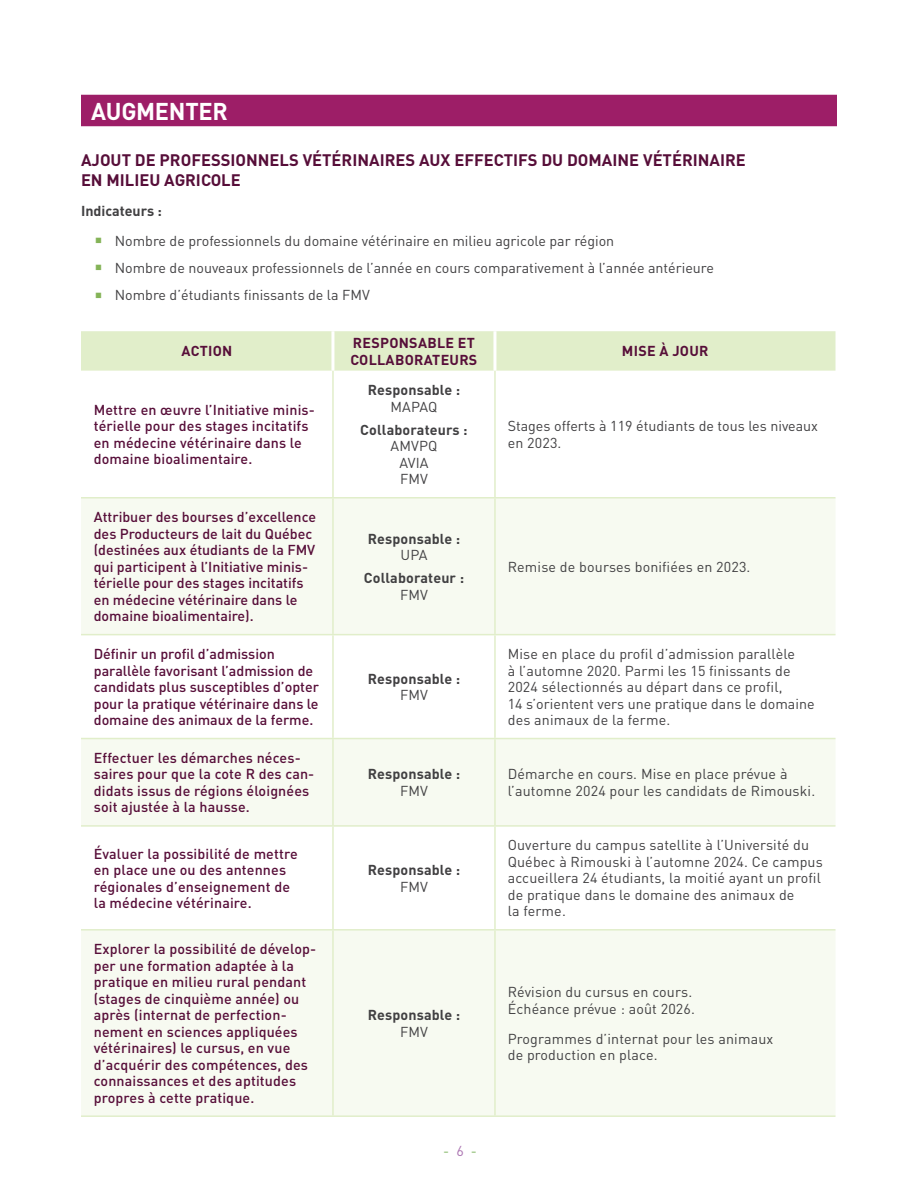
<style>
.page{position:relative;width:918px;height:1188px;background:#fff}
.page>*{position:absolute;margin:0;border:0;box-sizing:border-box;transform-origin:0 0}
.t1{font:700 24px "DINOT";letter-spacing:-.01em;color:#fff}
.t2{font:700 16.5px/19.5px "DINOT";color:#570e39}
.t3{font:500 14.25px/16.5px "DINOT";letter-spacing:.01em;color:#570e39}
.t4{font:14.25px/16.5px "DINOT";letter-spacing:.01em;color:#414042}
.t5{font:700 14.25px "DINOT";letter-spacing:.01em;color:#414042}
.t6{font:700 14.25px/16.5px "DINOT";letter-spacing:.02em;color:#570e39}
.t7{font:14.25px "DINOT";color:#82b664}
.s1{color:#aa73b1}
</style>
<div class="page">
<div style="left:81px;top:95px;width:756px;height:31px;background:#9d1e67"></div>
<div style="left:81px;top:331px;width:755px;height:40px;background:#e1eeca"></div>
<svg style="left:81px;top:499px;width:755px;height:616px;fill:#f7faf1"></svg>
<hr style="left:332px;top:371px;width:2px;height:126px;background:#e1eeca">
<hr style="left:494px;top:371px;width:2px;height:126px;background:#e1eeca">
<hr style="left:81px;top:497px;width:252px;height:2px;background:#e1eeca">
<hr style="left:333px;top:497px;width:162px;height:2px;background:#e1eeca">
<hr style="left:332px;top:499px;width:2px;height:135px;background:#e1eeca">
<hr style="left:495px;top:497px;width:341px;height:2px;background:#e1eeca">
<hr style="left:494px;top:499px;width:2px;height:135px;background:#e1eeca">
<hr style="left:81px;top:634px;width:252px;height:1px;background:#e1eeca">
<hr style="left:333px;top:634px;width:162px;height:1px;background:#e1eeca">
<hr style="left:332px;top:635px;width:2px;height:103px;background:#e1eeca">
<hr style="left:495px;top:634px;width:341px;height:1px;background:#e1eeca">
<hr style="left:494px;top:635px;width:2px;height:103px;background:#e1eeca">
<hr style="left:81px;top:738px;width:252px;height:1px;background:#e1eeca">
<hr style="left:333px;top:738px;width:162px;height:1px;background:#e1eeca">
<hr style="left:332px;top:739px;width:2px;height:86px;background:#e1eeca">
<hr style="left:495px;top:738px;width:341px;height:1px;background:#e1eeca">
<hr style="left:494px;top:739px;width:2px;height:86px;background:#e1eeca">
<hr style="left:81px;top:825px;width:252px;height:2px;background:#e1eeca">
<hr style="left:333px;top:825px;width:162px;height:2px;background:#e1eeca">
<hr style="left:332px;top:827px;width:2px;height:102px;background:#e1eeca">
<hr style="left:495px;top:825px;width:341px;height:2px;background:#e1eeca">
<hr style="left:494px;top:827px;width:2px;height:102px;background:#e1eeca">
<hr style="left:81px;top:929px;width:252px;height:2px;background:#e1eeca">
<hr style="left:333px;top:929px;width:162px;height:2px;background:#e1eeca">
<hr style="left:332px;top:931px;width:2px;height:184px;background:#e1eeca">
<hr style="left:495px;top:929px;width:341px;height:2px;background:#e1eeca">
<hr style="left:494px;top:931px;width:2px;height:184px;background:#e1eeca">
<hr style="left:81px;top:1115px;width:252px;height:2px;background:#e1eeca">
<hr style="left:333px;top:1115px;width:162px;height:2px;background:#e1eeca">
<hr style="left:495px;top:1115px;width:341px;height:2px;background:#e1eeca">
<hr style="left:331px;top:331px;width:3px;height:40px;background:#fff">
<hr style="left:493px;top:331px;width:3px;height:40px;background:#fff">
<h1 class="t1" style="left:91px;top:95px;width:138px">AUGMENTER</h1>
<p class="t2" style="left:81px;top:150px;width:666px">AJOUT DE PROFESSIONNELS VÉTÉRINAIRES AUX EFFECTIFS DU DOMAINE VÉTÉRINAIRE<br>EN MILIEU AGRICOLE</p>
<p class="t5" style="left:81px;top:201px;width:82px">Indicateurs :</p>
<p class="t4" style="left:115px;top:226px;width:601px;line-height:27.3px">Nombre de professionnels du domaine vétérinaire en milieu agricole par région<br>Nombre de nouveaux professionnels de l’année en cours comparativement à l’année antérieure<br>Nombre d’étudiants finissants de la FMV</p>
<p class="t6" style="left:182px;top:342px;width:52px">ACTION</p>
<p class="t6" style="left:351px;top:334px;width:128px">RESPONSABLE ET<br>COLLABORATEURS</p>
<p class="t6" style="left:622px;top:342px;width:88px">MISE À JOUR</p>
<p class="t3" style="left:94px;top:401px;width:223px">Mettre en œuvre l’Initiative minis&shy;térielle pour des stages incitatifs en médecine vétérinaire dans le domaine bioalimentaire.</p>
<p class="t5" style="left:368px;top:380px;width:94px">Responsable :</p>
<p class="t4" style="left:390px;top:398px;width:48px">MAPAQ</p>
<p class="t5" style="left:360px;top:420px;width:109px">Collaborateurs :</p>
<p class="t4" style="left:391px;top:437px;width:48px;text-align:center">AMVPQ<br>AVIA<br>FMV</p>
<p class="t4" style="left:508px;top:417px;width:312px">Stages offerts à 119 étudiants de tous les niveaux en 2023.</p>
<p class="t3" style="left:94px;top:508px;width:224px">Attribuer des bourses d’excellence des Producteurs de lait du Québec (destinées aux étudiants de la FMV qui participent à l’Initiative minis&shy;térielle pour des stages incitatifs en médecine vétérinaire dans le domaine bioalimentaire).</p>
<p class="t3" style="left:94px;top:645px;width:227px">Définir un profil d’admission parallèle favorisant l’admission de candidats plus susceptibles d’opter pour la pratique vétérinaire dans le domaine des animaux de la ferme.</p>
<p class="t3" style="left:94px;top:749px;width:222px">Effectuer les démarches néces&shy;saires pour que la cote R des can&shy;didats issus de régions éloignées soit ajustée à la hausse.</p>
<p class="t3" style="left:94px;top:845px;width:206px">Évaluer la possibilité de mettre en place une ou des antennes régionales d’enseignement de la médecine vétérinaire.</p>
<p class="t3" style="left:94px;top:940px;width:224px">Explorer la possibilité de dévelop&shy;per une formation adaptée à la pratique en milieu rural pendant (stages de cinquième année) ou après (internat de perfection&shy;nement en sciences appliquées vétérinaires) le cursus, en vue d’acquérir des compétences, des connaissances et des aptitudes propres à cette pratique.</p>
<p class="t5" style="left:368px;top:529px;width:94px">Responsable :</p>
<p class="t4" style="left:401px;top:546px;width:28px">UPA</p>
<p class="t5" style="left:364px;top:568px;width:102px">Collaborateur :</p>
<p class="t4" style="left:400px;top:586px;width:29px">FMV</p>
<p class="t5" style="left:368px;top:669px;width:94px">Responsable :</p>
<p class="t4" style="left:400px;top:686px;width:29px">FMV</p>
<p class="t5" style="left:368px;top:765px;width:94px">Responsable :</p>
<p class="t4" style="left:400px;top:782px;width:29px">FMV</p>
<p class="t5" style="left:368px;top:860px;width:94px">Responsable :</p>
<p class="t4" style="left:400px;top:878px;width:29px">FMV</p>
<p class="t5" style="left:368px;top:1005px;width:94px">Responsable :</p>
<p class="t4" style="left:400px;top:1023px;width:29px">FMV</p>
<p class="t4" style="left:508px;top:558px;width:244px">Remise de bourses bonifiées en 2023.</p>
<p class="t4" style="left:508px;top:645px;width:308px">Mise en place du profil d’admission parallèle<br>à l’automne 2020. Parmi les 15 finissants de 2024 sélectionnés au départ dans ce profil,<br>14 s’orientent vers une pratique dans le domaine des animaux de la ferme.</p>
<p class="t4" style="left:508px;top:765px;width:309px">Démarche en cours. Mise en place prévue à l’automne 2024 pour les candidats de Rimouski.</p>
<p class="t4" style="left:508px;top:836px;width:317px">Ouverture du campus satellite à l’Université du Québec à Rimouski à l’automne 2024. Ce campus accueillera 24 étudiants, la moitié ayant un profil de pratique dans le domaine des animaux de<br>la ferme.</p>
<p class="t4" style="left:508px;top:983px;width:189px">Révision du cursus en cours.<br>Échéance prévue : août 2026.</p>
<p class="t4" style="left:508px;top:1030px;width:267px">Programmes d’internat pour les animaux de production en place.</p>
<p class="t7" style="left:443px;top:1141px;width:35px">- <span class="s1">6</span> -</p>
</div>
